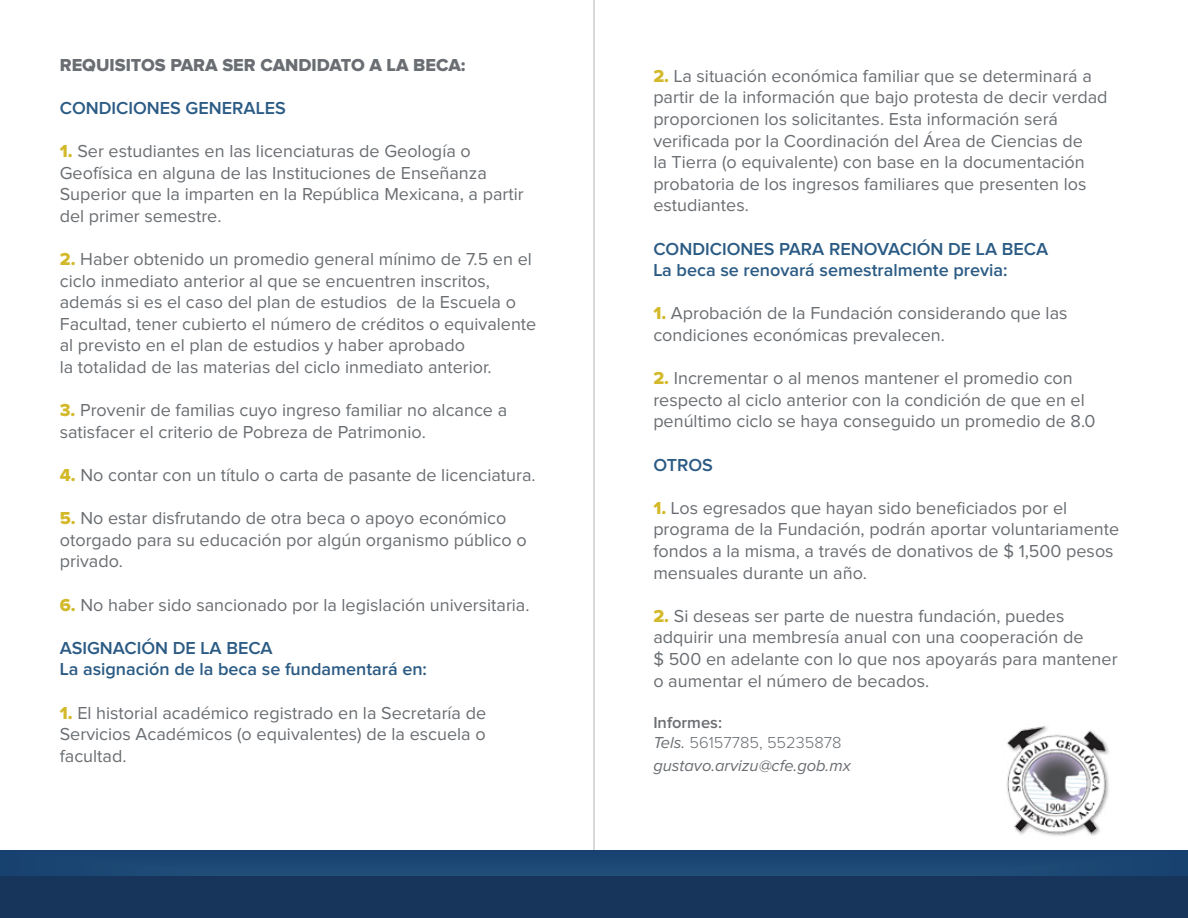
<style>
.page{position:relative;width:1188px;height:918px;background:#fff}
.page>*{position:absolute;margin:0;border:0;box-sizing:border-box;transform-origin:0 0}
.t1{font:18px/21.6px "Proxima Nova";color:#6a6e72}
.t2{font:600 18px/21.6px "Proxima Nova";color:#2b5b84}
.t3{font:18px "Proxima Nova Extrabld";color:#6a6e72}
.t4{font:300 16.5px/19.8px "Proxima Nova";color:#6a6e72}
.t5{font:italic 16.5px "Proxima Nova";color:#6a6e72}
.s1{font-family:"Proxima Nova Extrabld";color:#d3b92a}
.s2{font-weight:600}
.s3{font-weight:400;font-style:italic}
</style>
<div class="page">
<hr style="left:594px;top:0;width:1px;height:918px;background:#b4b5b7">
<div style="left:0;top:851px;width:1188px;height:67px;background:#17416e"></div>
<div style="left:65px;top:858px;width:1058px;height:60px;background:#1a4572"></div>
<div style="left:130px;top:866px;width:928px;height:52px;background:#1d4975"></div>
<div style="left:186px;top:872px;width:816px;height:46px;background:#204d78"></div>
<div style="left:0;top:876px;width:1188px;height:42px;background:#17355b"></div>
<img style="left:1006px;top:726px;width:103px;height:110px">
<p class="t3" style="left:60px;top:56px;width:407px">REQUISITOS PARA SER CANDIDATO A LA BECA:</p>
<p class="t2" style="left:60px;top:98px;width:228px">CONDICIONES GENERALES</p>
<p class="t1" style="left:60px;top:141px;width:466px"><span class="s1">1.</span> Ser estudiantes en las licenciaturas de Geología o Geofísica en alguna de las Instituciones de Enseñanza Superior que la imparten en la República Mexicana, a partir del primer semestre.</p>
<p class="t1" style="left:60px;top:249px;width:478px"><span class="s1">2.</span> Haber obtenido un promedio general mínimo de 7.5 en el ciclo inmediato anterior al que se encuentren inscritos, además si es el caso del plan de estudios de la Escuela o Facultad, tener cubierto el número de créditos o equivalente al previsto en el plan de estudios y haber aprobado<br>la totalidad de las materias del ciclo inmediato anterior.</p>
<p class="t1" style="left:60px;top:400px;width:449px"><span class="s1">3.</span> Provenir de familias cuyo ingreso familiar no alcance a satisfacer el criterio de Pobreza de Patrimonio.</p>
<p class="t1" style="left:60px;top:465px;width:477px"><span class="s1">4.</span> No contar con un título o carta de pasante de licenciatura.</p>
<p class="t1" style="left:60px;top:508px;width:468px"><span class="s1">5.</span> No estar disfrutando de otra beca o apoyo económico otorgado para su educación por algún organismo público o privado.</p>
<p class="t1" style="left:60px;top:595px;width:471px"><span class="s1">6.</span> No haber sido sancionado por la legislación universitaria.</p>
<p class="t2" style="left:60px;top:638px;width:369px">ASIGNACIÓN DE LA BECA<br>La asignación de la beca se fundamentará en:</p>
<p class="t1" style="left:60px;top:703px;width:428px;text-align:justify"><span class="s1">1.</span> El historial académico registrado en la Secretaría de Servicios Académicos (o equivalentes) de la escuela o facultad.</p>
<p class="t1" style="left:653px;top:66px;width:456px"><span class="s1">2.</span> La situación económica familiar que se determinará a partir de la información que bajo protesta de decir verdad proporcionen los solicitantes. Esta información será verificada por la Coordinación del Área de Ciencias de<br>la Tierra (o equivalente) con base en la documentación probatoria de los ingresos familiares que presenten los estudiantes.</p>
<p class="t2" style="left:653px;top:239px;width:396px">CONDICIONES PARA RENOVACIÓN DE LA BECA<br>La beca se renovará semestralmente previa:</p>
<p class="t1" style="left:653px;top:303px;width:416px"><span class="s1">1.</span> Aprobación de la Fundación considerando que las condiciones económicas prevalecen.</p>
<p class="t1" style="left:653px;top:368px;width:444px"><span class="s1">2.</span> Incrementar o al menos mantener el promedio con respecto al ciclo anterior con la condición de que en el penúltimo ciclo se haya conseguido un promedio de 8.0</p>
<p class="t2" style="left:653px;top:455px;width:61px">OTROS</p>
<p class="t1" style="left:653px;top:498px;width:467px"><span class="s1">1.</span> Los egresados que hayan sido beneficiados por el programa de la Fundación, podrán aportar voluntariamente fondos a la misma, a través de donativos de $ 1,500 pesos mensuales durante un año.</p>
<p class="t1" style="left:653px;top:606px;width:466px"><span class="s1">2.</span> Si deseas ser parte de nuestra fundación, puedes adquirir una membresía anual con una cooperación de<br>$ 500 en adelante con lo que nos apoyarás para mantener o aumentar el número de becados.</p>
<p class="t4" style="left:653px;top:713px;width:190px"><span class="s2">Informes:<br></span><span class="s3">Tels.</span> 56157785, 55235878</p>
<p class="t5" style="left:653px;top:758px;width:199px">gustavo.arvizu@cfe.gob.mx</p>
</div>
